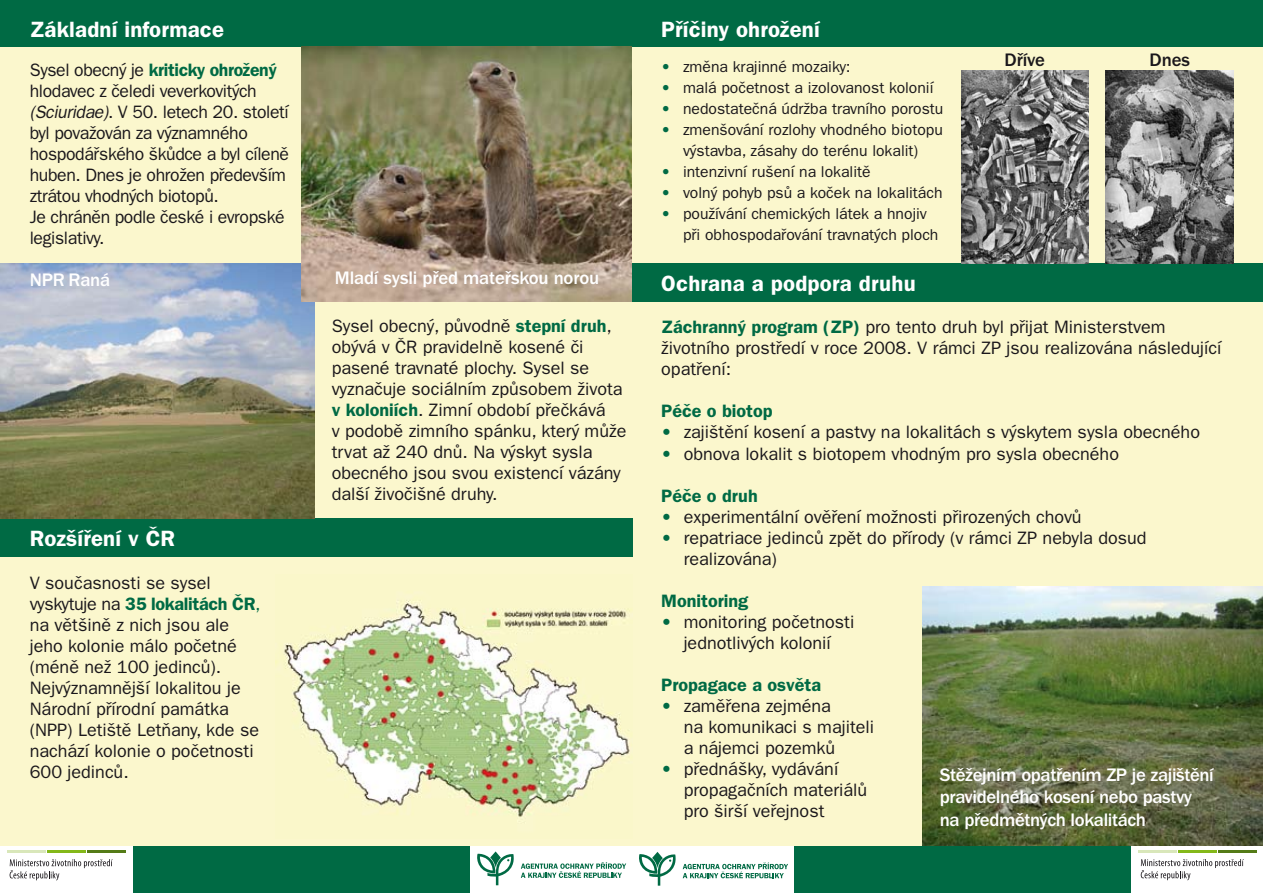
<style>
.page{position:relative;width:1263px;height:893px;background:#fbf7cd}
.page>*{position:absolute;margin:0;border:0;box-sizing:border-box;transform-origin:0 0}
.t1{font:600 22.2px "ITC Franklin Gothic CE";letter-spacing:.005em;color:#fff}
.t2{font:500 18.75px/22.5px "Franklin Gothic CE";letter-spacing:-.02em;color:#fff}
.t3{font:500 18.75px "Franklin Gothic CE";letter-spacing:-.01em;color:#1a171b}
.t4{font:18px/21px "ITC Franklin Gothic CE";color:#1a171b}
.t5{font:18px/21px "ITC Franklin Gothic CE";letter-spacing:-.02em;color:#1a171b}
.t6{font:600 18px "ITC Franklin Gothic CE";color:#006a44}
.t7{font:15.75px/21px "ITC Franklin Gothic CE";color:#1a171b;text-align:center}
.s1{font-weight:600;color:#006a44}
.s2{font-style:italic}
.s3{color:#006a44}
</style>
<div class="page">
<img style="left:923px;top:587px;width:340px;height:259px">
<div style="left:0;top:0;width:1263px;height:47px;background:#006a44"></div>
<div style="left:632px;top:264px;width:631px;height:38px;background:#006a44"></div>
<div style="left:0;top:518px;width:632px;height:39px;background:#006a44"></div>
<img style="left:0;top:264px;width:315px;height:255px">
<img style="left:302px;top:47px;width:329px;height:255px">
<img style="left:276px;top:600px;width:355px;height:217px">
<img style="left:961px;top:70px;width:128px;height:194px">
<img style="left:1106px;top:70px;width:127px;height:194px">
<div style="left:0;top:846px;width:1263px;height:47px;background:#006a44"></div>
<div style="left:0;top:846px;width:132px;height:47px;background:#fff"></div>
<hr style="left:47px;top:850px;width:39px;height:3px;background:#84b819">
<hr style="left:87px;top:850px;width:39px;height:3px;background:#547b17">
<hr style="left:7px;top:850px;width:38px;height:3px;background:#d9e7ba">
<svg style="left:10px;top:859px;width:103px;height:22px"></svg>
<div style="left:1131px;top:846px;width:132px;height:47px;background:#fff"></div>
<hr style="left:1178px;top:850px;width:39px;height:3px;background:#84b819">
<hr style="left:1218px;top:850px;width:39px;height:3px;background:#547b17">
<hr style="left:1138px;top:850px;width:38px;height:3px;background:#d9e7ba">
<svg style="left:1141px;top:859px;width:103px;height:21px"></svg>
<div style="left:470px;top:846px;width:162px;height:47px;background:#fff"></div>
<svg style="left:477px;top:851px;width:149px;height:34px"></svg>
<div style="left:632px;top:846px;width:162px;height:47px;background:#fff"></div>
<svg style="left:639px;top:852px;width:149px;height:34px"></svg>
<p class="t1" style="left:30px;top:17px;width:196px">Základní informace</p>
<p class="t1" style="left:661px;top:17px;width:160px">Příčiny ohrožení</p>
<p class="t5" style="left:30px;top:59px;width:261px">Sysel obecný je <span class="s1">kriticky ohrožený </span>hlodavec z čeledi veverkovitých <span class="s2">(Sciuridae)</span>. V 50. letech 20. století byl považován za významného hospodářského škůdce a byl cíleně huben. Dnes je ohrožen především ztrátou vhodných biotopů.<br>Je chráněn podle české i evropské legislativy.</p>
<p class="t2" style="left:30px;top:269px;width:82px">NPR Raná</p>
<p class="t2" style="left:335px;top:267px;width:266px">Mladí sysli před mateřskou norou</p>
<p class="t7" style="left:661px;top:56px;width:191px"><span class="s3">•</span> změna krajinné mozaiky:</p>
<p class="t7" style="left:661px;top:77px;width:274px"><span class="s3">•</span> malá početnost a izolovanost kolonií</p>
<p class="t7" style="left:661px;top:98px;width:284px"><span class="s3">•</span> nedostatečná údržba travního porostu</p>
<p class="t7" style="left:661px;top:119px;width:283px"><span class="s3">•</span> zmenšování rozlohy vhodného biotopu výstavba, zásahy do terénu lokalit)</p>
<p class="t7" style="left:661px;top:161px;width:211px"><span class="s3">•</span> intenzivní rušení na lokalitě</p>
<p class="t7" style="left:661px;top:182px;width:283px"><span class="s3">•</span> volný pohyb psů a koček na lokalitách</p>
<p class="t7" style="left:683px;top:203px;width:257px;text-align:left;text-indent:-22px"><span class="s3">•</span> používání chemických látek a hnojiv při obhospodařování travnatých ploch</p>
<p class="t1" style="left:661px;top:270px;width:256px">Ochrana a podpora druhu</p>
<p class="t3" style="left:1004px;top:49px;width:42px">Dříve</p>
<p class="t3" style="left:1150px;top:49px;width:42px">Dnes</p>
<p class="t1" style="left:30px;top:525px;width:147px">Rozšíření v ČR</p>
<p class="t4" style="left:30px;top:572px;width:232px">V současnosti se sysel vyskytuje na <span class="s1">35 lokalitách ČR</span><span class="s3">, </span>na většině z nich jsou ale jeho kolonie málo početné (méně než 100 jedinců).<br>Nejvýznamnější lokalitou je<br>Národní přírodní památka (NPP) Letiště Letňany, kde se nachází kolonie o početnosti<br>600 jedinců.</p>
<p class="t4" style="left:332px;top:315px;width:296px">Sysel obecný, původně <span class="s1">stepní druh</span>, obývá v ČR pravidelně kosené či pasené travnaté plochy. Sysel se vyznačuje sociálním způsobem života <span class="s1">v koloniích</span>. Zimní období přečkává<br>v podobě zimního spánku, který může trvat až 240 dnů. Na výskyt sysla obecného jsou svou existencí vázány další živočišné druhy.</p>
<p class="t4" style="left:661px;top:316px;width:562px"><span class="s1">Záchranný program (ZP)</span> pro tento druh byl přijat Ministerstvem životního prostředí v roce 2008. V rámci ZP jsou realizována následující opatření:</p>
<p class="t6" style="left:661px;top:401px;width:113px">Péče o biotop</p>
<p class="t4" style="left:661px;top:421px;width:540px"><span class="s3">•</span> zajištění kosení a pastvy na lokalitách s výskytem sysla obecného</p>
<p class="t4" style="left:661px;top:442px;width:459px"><span class="s3">•</span> obnova lokalit s biotopem vhodným pro sysla obecného</p>
<p class="t6" style="left:661px;top:485px;width:98px">Péče o druh</p>
<p class="t4" style="left:661px;top:505px;width:422px"><span class="s3">•</span> experimentální ověření možnosti přirozených chovů</p>
<p class="t4" style="left:684px;top:526px;width:464px;text-indent:-22px"><span class="s3">•</span> repatriace jedinců zpět do přírody (v rámci ZP nebyla dosud realizována)</p>
<p class="t6" style="left:661px;top:590px;width:89px">Monitoring</p>
<p class="t4" style="left:661px;top:610px;width:195px;text-align:center"><span class="s3">•</span> monitoring početnosti jednotlivých kolonií</p>
<p class="t6" style="left:661px;top:674px;width:161px">Propagace a osvěta</p>
<p class="t4" style="left:684px;top:694px;width:192px;text-indent:-22px"><span class="s3">•</span> zaměřena zejména<br>na komunikaci s majiteli a nájemci pozemků</p>
<p class="t4" style="left:684px;top:757px;width:185px;text-indent:-22px"><span class="s3">•</span> přednášky, vydávání propagačních materiálů pro širší veřejnost</p>
<p class="t2" style="left:940px;top:764px;width:276px">Stěžejním opatřením ZP je zajištění pravidelného kosení nebo pastvy na předmětných lokalitách</p>
</div>
